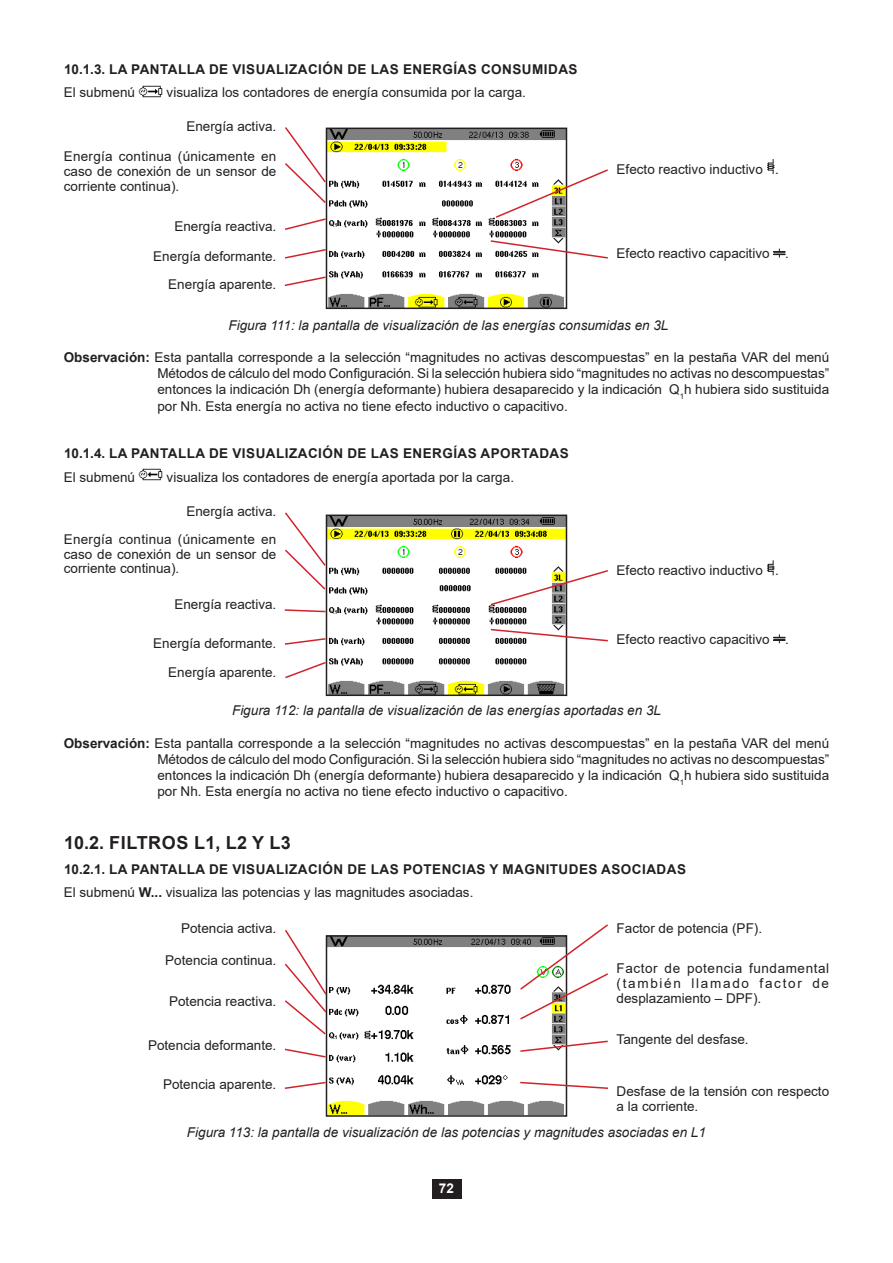
<style>
.page{position:relative;width:893px;height:1263px;background:#fff}
.page>*{position:absolute;margin:0;border:0;box-sizing:border-box;transform-origin:0 0}
.t1{font:700 18px "Arial";letter-spacing:.025em;color:#231f20}
.Texte_remarque{font:13.5px/16.2px "Arial";color:#231f20;text-align:justify}
.Texte_0_aligné_à_dro{font:13.5px/14.9px "Arial";color:#231f20;text-align:justify}
.Texte_0{font:13.5px/14.9px "Arial";color:#231f20;text-align:justify}
.Texte_figure{font:italic 13.5px "Arial";color:#231f20}
.t2{font:700 13.5px "Arial";letter-spacing:.035em;color:#231f20}
.t3{font:700 13.5px "Arial";color:#fff}
.s1{font-weight:700}
</style>
<div class="page">
<div style="left:432px;top:1179px;width:29px;height:19px;background:#231f20"></div>
<img style="left:139px;top:468px;width:24px;height:12px">
<img style="left:329px;top:131px;width:235px;height:175px">
<div style="left:326px;top:128px;width:241px;height:181px;border:2px solid #231f20"></div>
<img style="left:139px;top:85px;width:24px;height:12px">
<svg style="left:767px;top:159px;width:7px;height:15px"></svg>
<svg style="left:774px;top:249px;width:11px;height:9px"></svg>
<svg style="left:285px;top:217px;width:42px;height:14px"></svg>
<svg style="left:489px;top:239px;width:119px;height:21px"></svg>
<svg style="left:285px;top:248px;width:42px;height:12px"></svg>
<svg style="left:284px;top:275px;width:43px;height:12px"></svg>
<svg style="left:494px;top:168px;width:114px;height:51px"></svg>
<img style="left:329px;top:517px;width:235px;height:176px">
<div style="left:326px;top:514px;width:241px;height:182px;border:2px solid #231f20"></div>
<svg style="left:767px;top:560px;width:7px;height:15px"></svg>
<svg style="left:774px;top:634px;width:11px;height:9px"></svg>
<svg style="left:284px;top:608px;width:43px;height:5px"></svg>
<svg style="left:285px;top:512px;width:42px;height:79px"></svg>
<svg style="left:489px;top:569px;width:119px;height:37px"></svg>
<svg style="left:489px;top:628px;width:119px;height:14px"></svg>
<svg style="left:285px;top:637px;width:42px;height:9px"></svg>
<svg style="left:285px;top:661px;width:42px;height:18px"></svg>
<img style="left:329px;top:938px;width:235px;height:176px">
<div style="left:326px;top:935px;width:241px;height:182px;border:2px solid #231f20"></div>
<svg style="left:284px;top:930px;width:44px;height:106px"></svg>
<svg style="left:519px;top:1040px;width:89px;height:13px"></svg>
<svg style="left:518px;top:924px;width:90px;height:97px"></svg>
<svg style="left:284px;top:1081px;width:43px;height:9px"></svg>
<svg style="left:284px;top:1047px;width:43px;height:11px"></svg>
<svg style="left:519px;top:1081px;width:89px;height:9px"></svg>
<svg style="left:285px;top:127px;width:42px;height:78px"></svg>
<p class="t2" style="left:64px;top:59px;width:515px">10.1.3. LA PANTALLA DE VISUALIZACIÓN DE LAS ENERGÍAS CONSUMIDAS</p>
<p class="Texte_0" style="left:64px;top:85px;width:73px">El submenú</p>
<p class="Texte_0" style="left:167px;top:85px;width:361px">visualiza los contadores de energía consumida por la carga.</p>
<p class="Texte_0_aligné_à_dro" style="left:186px;top:118px;width:92px">Energía activa.</p>
<p class="Texte_0_aligné_à_dro" style="left:64px;top:149px;width:214px">Energía continua (únicamente en caso de conexión de un sensor de corriente continua).</p>
<p class="Texte_0_aligné_à_dro" style="left:174px;top:219px;width:104px">Energía reactiva.</p>
<p class="Texte_0_aligné_à_dro" style="left:153px;top:248px;width:125px">Energía deformante.</p>
<p class="Texte_0_aligné_à_dro" style="left:168px;top:277px;width:110px">Energía aparente.</p>
<p class="Texte_0_aligné_à_dro" style="left:617px;top:162px;width:164px">Efecto reactivo inductivo .</p>
<p class="Texte_0_aligné_à_dro" style="left:617px;top:246px;width:174px">Efecto reactivo capacitivo .</p>
<p class="Texte_figure" style="left:228px;top:316px;width:441px">Figura 111: la pantalla de visualización de las energías consumidas en 3L</p>
<p class="Texte_remarque" style="left:157px;top:349px;width:673px;text-indent:-94px"><span class="s1">Observación:</span> Esta pantalla corresponde a la selección “magnitudes no activas descompuestas” en la pestaña VAR del menú Métodos de cálculo del modo Configuración. Si la selección hubiera sido “magnitudes no activas no descompuestas” entonces la indicación Dh (energía deformante) hubiera desaparecido y la indicación Q<sub>1</sub>h hubiera sido sustituida por Nh. Esta energía no activa no tiene efecto inductivo o capacitivo.</p>
<p class="t2" style="left:64px;top:444px;width:506px">10.1.4. LA PANTALLA DE VISUALIZACIÓN DE LAS ENERGÍAS APORTADAS</p>
<p class="Texte_0" style="left:64px;top:469px;width:73px">El submenú</p>
<p class="Texte_0" style="left:167px;top:469px;width:349px">visualiza los contadores de energía aportada por la carga.</p>
<p class="Texte_0_aligné_à_dro" style="left:186px;top:504px;width:92px">Energía activa.</p>
<p class="Texte_0_aligné_à_dro" style="left:64px;top:531px;width:214px">Energía continua (únicamente en caso de conexión de un sensor de corriente continua).</p>
<p class="Texte_0_aligné_à_dro" style="left:174px;top:597px;width:104px">Energía reactiva.</p>
<p class="Texte_0_aligné_à_dro" style="left:153px;top:636px;width:125px">Energía deformante.</p>
<p class="Texte_0_aligné_à_dro" style="left:168px;top:665px;width:110px">Energía aparente.</p>
<p class="Texte_0_aligné_à_dro" style="left:617px;top:563px;width:164px">Efecto reactivo inductivo .</p>
<p class="Texte_0_aligné_à_dro" style="left:617px;top:631px;width:174px">Efecto reactivo capacitivo .</p>
<p class="Texte_figure" style="left:232px;top:702px;width:430px">Figura 112: la pantalla de visualización de las energías aportadas en 3L</p>
<p class="Texte_remarque" style="left:157px;top:735px;width:673px;text-indent:-94px"><span class="s1">Observación:</span> Esta pantalla corresponde a la selección “magnitudes no activas descompuestas” en la pestaña VAR del menú Métodos de cálculo del modo Configuración. Si la selección hubiera sido “magnitudes no activas no descompuestas” entonces la indicación Dh (energía deformante) hubiera desaparecido y la indicación Q<sub>1</sub>h hubiera sido sustituida por Nh. Esta energía no activa no tiene efecto inductivo o capacitivo.</p>
<p class="t1" style="left:64px;top:830px;width:228px">10.2. FILTROS L1, L2 Y L3</p>
<p class="t2" style="left:64px;top:860px;width:623px">10.2.1. LA PANTALLA DE VISUALIZACIÓN DE LAS POTENCIAS Y MAGNITUDES ASOCIADAS</p>
<p class="Texte_0_aligné_à_dro" style="left:64px;top:885px;width:411px">El submenú <span class="s1">W...</span> visualiza las potencias y las magnitudes asociadas.</p>
<p class="Texte_0_aligné_à_dro" style="left:181px;top:920px;width:97px">Potencia activa.</p>
<p class="Texte_0_aligné_à_dro" style="left:165px;top:953px;width:113px">Potencia continua.</p>
<p class="Texte_0" style="left:169px;top:994px;width:109px">Potencia reactiva.</p>
<p class="Texte_0_aligné_à_dro" style="left:148px;top:1038px;width:130px">Potencia deformante.</p>
<p class="Texte_0_aligné_à_dro" style="left:163px;top:1076px;width:115px">Potencia aparente.</p>
<p class="Texte_0" style="left:617px;top:920px;width:147px">Factor de potencia (PF).</p>
<p class="Texte_0" style="left:617px;top:961px;width:214px">Factor de potencia fundamental (también llamado factor de desplazamiento – DPF).</p>
<p class="Texte_0" style="left:617px;top:1032px;width:134px">Tangente del desfase.</p>
<p class="Texte_0" style="left:617px;top:1084px;width:214px">Desfase de la tensión con respecto a la corriente.</p>
<p class="Texte_figure" style="left:187px;top:1123px;width:521px">Figura 113: la pantalla de visualización de las potencias y magnitudes asociadas en L1</p>
<p class="t3" style="left:439px;top:1179px;width:17px">72</p>
</div>
